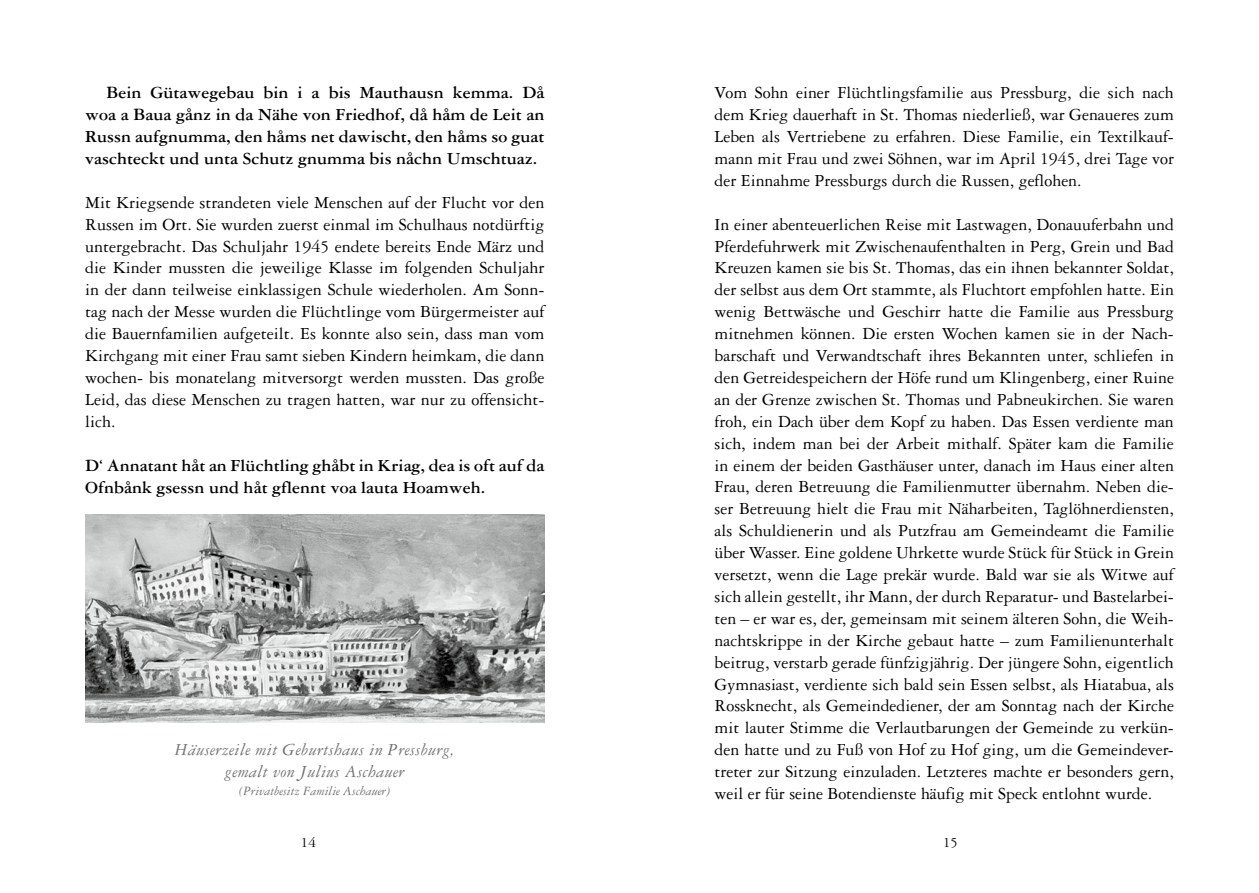
<style>
.page{position:relative;width:1259px;height:893px;background:#fff}
.page>*{position:absolute;margin:0;border:0;box-sizing:border-box;transform-origin:0 0}
.t1{font:18px/21.9px "Garamond 3 LT Std";color:#000;text-align:justify}
.t2{font:700 18px/21.9px "Garamond 3 LT Std";color:#000;text-align:justify}
.t3{font:italic 18px/21.9px "Garamond 3 LT Std";letter-spacing:.02em;color:#6f7070;text-align:center}
.t4{font:15px "Garamond 3 LT Std";color:#000}
.t5{font:italic 13.5px "Garamond 3 LT Std";color:#6f7070}
</style>
<div class="page">
<img style="left:85px;top:514px;width:459px;height:209px">
<p class="t2" style="left:85px;top:82px;width:461px;text-indent:21px">Bein Gütawegebau bin i a bis Mauthausn kemma. Då woa a Baua gånz in da Nähe von Friedhof, då håm de Leit an Russn aufgnumma, den håms net dawischt, den håms so guat vaschteckt und unta Schutz gnumma bis nåchn Umschtuaz.</p>
<p class="t1" style="left:85px;top:191px;width:461px">Mit Kriegsende strandeten viele Menschen auf der Flucht vor den Russen im Ort. Sie wurden zuerst einmal im Schulhaus notdürftig untergebracht. Das Schuljahr 1945 endete bereits Ende März und die Kinder mussten die jeweilige Klasse im folgenden Schuljahr in der dann teilweise einklassigen Schule wiederholen. Am Sonn&shy;tag nach der Messe wurden die Flüchtlinge vom Bürgermeister auf die Bauernfamilien aufgeteilt. Es konnte also sein, dass man vom Kirchgang mit einer Frau samt sieben Kindern heimkam, die dann wochen- bis monatelang mitversorgt werden mussten. Das große Leid, das diese Menschen zu tragen hatten, war nur zu offensicht&shy;lich.</p>
<p class="t2" style="left:85px;top:454px;width:461px">D‘ Annatant håt an Flüchtling ghåbt in Kriag, dea is oft auf da<br>Ofnbånk gsessn und håt gflennt voa lauta Hoamweh.</p>
<p class="t3" style="left:175px;top:739px;width:281px">Häuserzeile mit Geburtshaus in Pressburg, gemalt von Julius Aschauer</p>
<p class="t5" style="left:239px;top:784px;width:153px">(Privatbesitz Familie Aschauer)</p>
<p class="t1" style="left:714px;top:82px;width:461px">Vom Sohn einer Flüchtlingsfamilie aus Pressburg, die sich nach dem Krieg dauerhaft in St. Thomas niederließ, war Genaueres zum Leben als Vertriebene zu erfahren. Diese Familie, ein Textilkauf&shy;mann mit Frau und zwei Söhnen, war im April 1945, drei Tage vor der Einnahme Pressburgs durch die Russen, geflohen.</p>
<p class="t1" style="left:714px;top:213px;width:461px">In einer abenteuerlichen Reise mit Lastwagen, Donauuferbahn und Pferdefuhrwerk mit Zwischenaufenthalten in Perg, Grein und Bad Kreuzen kamen sie bis St. Thomas, das ein ihnen bekannter Soldat, der selbst aus dem Ort stammte, als Fluchtort empfohlen hatte. Ein wenig Bettwäsche und Geschirr hatte die Familie aus Pressburg mitnehmen können. Die ersten Wochen kamen sie in der Nach&shy;barschaft und Verwandtschaft ihres Bekannten unter, schliefen in den Getreidespeichern der Höfe rund um Klingenberg, einer Ruine an der Grenze zwischen St. Thomas und Pabneukirchen. Sie waren froh, ein Dach über dem Kopf zu haben. Das Essen verdiente man sich, indem man bei der Arbeit mithalf. Später kam die Familie in einem der beiden Gasthäuser unter, danach im Haus einer alten Frau, deren Betreuung die Familienmutter übernahm. Neben die&shy;ser Betreuung hielt die Frau mit Näharbeiten, Taglöhnerdiensten, als Schuldienerin und als Putzfrau am Gemeindeamt die Familie über Wasser. Eine goldene Uhrkette wurde Stück für Stück in Grein versetzt, wenn die Lage prekär wurde. Bald war sie als Witwe auf sich allein gestellt, ihr Mann, der durch Reparatur- und Bastelarbei&shy;ten – er war es, der, gemeinsam mit seinem älteren Sohn, die Weih&shy;nachtskrippe in der Kirche gebaut hatte – zum Familienunterhalt beitrug, verstarb gerade fünfzigjährig. Der jüngere Sohn, eigentlich Gymnasiast, verdiente sich bald sein Essen selbst, als Hiatabua, als Rossknecht, als Gemeindediener, der am Sonntag nach der Kirche mit lauter Stimme die Verlautbarungen der Gemeinde zu verkün&shy;den hatte und zu Fuß von Hof zu Hof ging, um die Gemeindever&shy;treter zur Sitzung einzuladen. Letzteres machte er besonders gern, weil er für seine Botendienste häufig mit Speck entlohnt wurde.</p>
<p class="t4" style="left:301px;top:835px;width:16px">14</p>
<p class="t4" style="left:943px;top:835px;width:16px">15</p>
</div>
